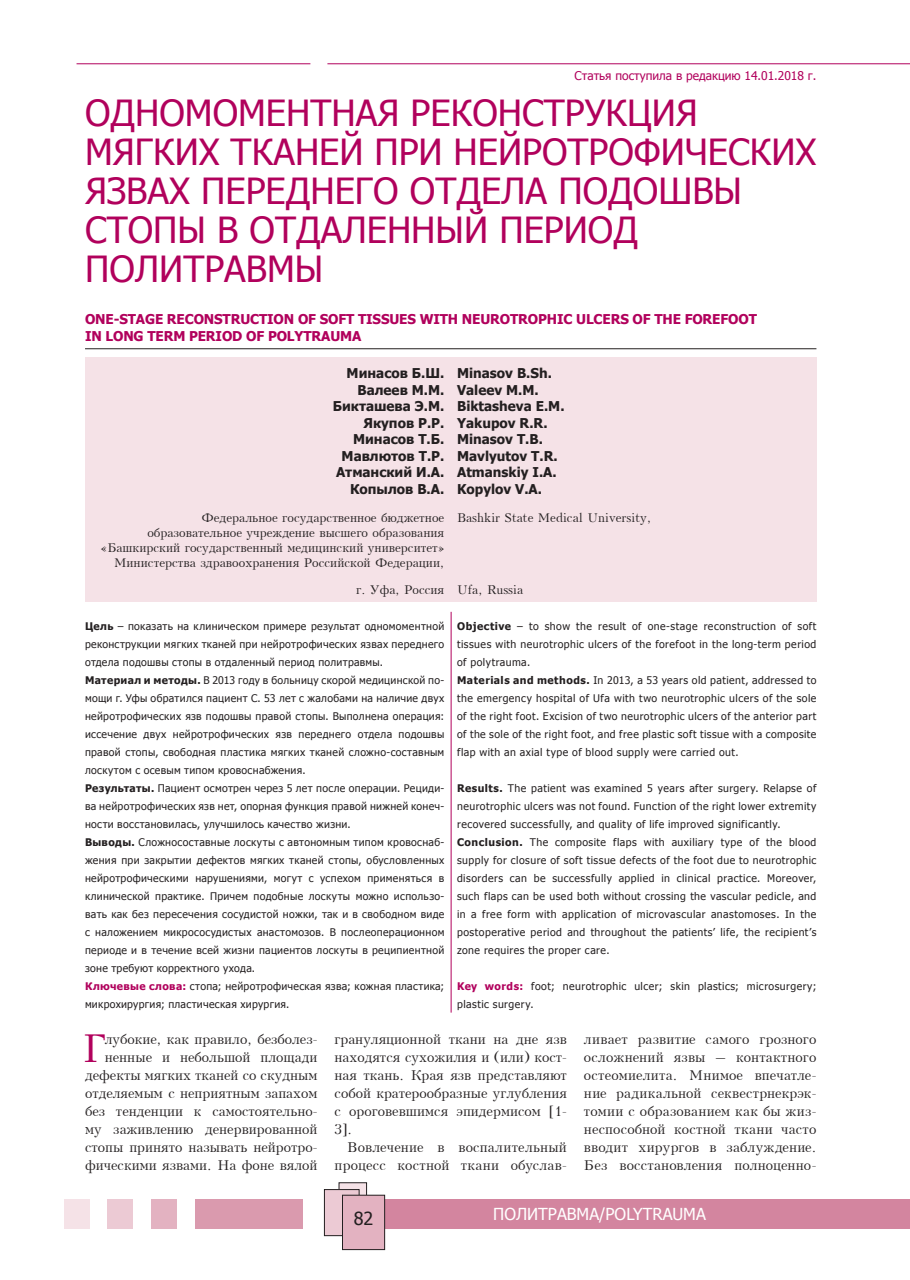
<style>
.page{position:relative;width:910px;height:1280px;background:#fff}
.page>*{position:absolute;margin:0;border:0;box-sizing:border-box;transform-origin:0 0}
.t1{font:38.4px "Kudrashov Plain";color:#b1015c}
.t2{font:36px/39px "Tahoma";color:#b1015c}
.t3{font:18px "Tahoma";color:#231f20}
.t4{font:16.5px "Tahoma";color:#fff}
.t5{font:13.5px/18px "Kudrashov Plain";color:#231f20;text-align:right}
.t6{font:700 13.5px/16.5px "Tahoma";color:#231f20;text-align:right}
.t7{font:700 13.5px/16.5px "Tahoma";letter-spacing:-.01em;color:#b1015c}
.t8{font:12px/15px "Kudrashov Plain";color:#231f20;text-align:right}
.t9{font:12px "Tahoma";color:#b1015c}
.t10{font:10.5px/18px "Tahoma";letter-spacing:.035em;color:#231f20}
.s1{font-weight:700}
.s2{font-weight:700;color:#b1015c}
</style>
<div class="page">
<div style="left:196px;top:1198px;width:107px;height:30px;background:#da9aae"></div>
<div style="left:151px;top:1198px;width:25px;height:30px;background:#e3b2c1"></div>
<div style="left:107px;top:1198px;width:26px;height:30px;background:#eccad4"></div>
<div style="left:64px;top:1198px;width:25px;height:30px;background:#f5e2e7"></div>
<div style="left:353px;top:1198px;width:557px;height:30px;background:#d3859f"></div>
<div style="left:339px;top:1183px;width:28px;height:36px;background:#f5e2e7"></div>
<div style="left:339px;top:1182px;width:28px;height:37px;border:1px solid #231f20"></div>
<div style="left:324px;top:1189px;width:35px;height:47px;background:#eccad4"></div>
<div style="left:324px;top:1189px;width:35px;height:47px;border:1px solid #231f20"></div>
<div style="left:342px;top:1195px;width:43px;height:54px;background:#e3b2c1"></div>
<div style="left:342px;top:1195px;width:43px;height:55px;border:1px solid #231f20"></div>
<hr style="left:327px;top:63px;width:583px;height:1px;background:#b1015c">
<hr style="left:77px;top:63px;width:233px;height:1px;background:#b1015c">
<div style="left:85px;top:357px;width:731px;height:245px;background:#f5e2e7"></div>
<hr style="left:85px;top:348px;width:731px;height:1px;background:#231f20">
<hr style="left:451px;top:612px;width:1px;height:400px;background:#b1015c">
<p class="t9" style="left:575px;top:68px;width:243px">Статья поступила в редакцию 14.01.2018 г.</p>
<h2 class="t2" style="left:85px;top:92px;width:733px">ОДНОМОМЕНТНАЯ РЕКОНСТРУКЦИЯ<br>МЯГКИХ ТКАНЕЙ ПРИ НЕЙРОТРОФИЧЕСКИХ<br>ЯЗВАХ ПЕРЕДНЕГО ОТДЕЛА ПОДОШВЫ<br>СТОПЫ В ОТДАЛЕННЫЙ ПЕРИОД<br>ПОЛИТРАВМЫ</h2>
<p class="t7" style="left:85px;top:310px;width:673px">ONE-STAGE RECONSTRUCTION OF SOFT TISSUES WITH NEUROTROPHIC ULCERS OF THE FOREFOOT<br>IN LONG TERM PERIOD OF POLYTRAUMA</p>
<p class="t6" style="left:333px;top:364px;width:113px">Минасов Б.Ш.<br>Валеев М.М.<br>Бикташева Э.М.<br>Якупов Р.Р.<br>Минасов Т.Б.<br>Мавлютов Т.Р.<br>Атманский И.А.<br>Копылов В.А.</p>
<p class="t8" style="left:101px;top:510px;width:345px">Федеральное государственное бюджетное<br>образовательное учреждение высшего образования «Башкирский государственный медицинский университет» Министерства здравоохранения Российской Федерации,</p>
<p class="t8" style="left:356px;top:582px;width:90px">г. Уфа, Россия</p>
<p class="t6" style="left:457px;top:364px;width:109px;text-align:left">Minasov B.Sh.<br>Valeev M.M.<br>Biktasheva E.M.<br>Yakupov R.R.<br>Minasov T.B.<br>Mavlyutov T.R.<br>Atmanskiy I.A.<br>Kopylov V.A.</p>
<p class="t8" style="left:457px;top:510px;width:196px">Bashkir State Medical University,</p>
<p class="t8" style="left:457px;top:582px;width:68px">Ufa, Russia</p>
<p class="t10" style="left:85px;top:617px;width:361px"><span class="s1">Цель</span> – показать на клиническом примере результат одномоментной реконструкции мягких тканей при нейротрофических язвах переднего отдела подошвы стопы в отдаленный период политравмы.<br><span class="s1">Материал и методы.</span> В 2013 году в больницу скорой медицинской по&shy;мощи г. Уфы обратился пациент С. 53 лет с жалобами на наличие двух нейротрофических язв подошвы правой стопы. Выполнена операция: иссечение двух нейротрофических язв переднего отдела подошвы правой стопы, свободная пластика мягких тканей сложно-составным лоскутом с осевым типом кровоснабжения.<br><span class="s1">Результаты.</span> Пациент осмотрен через 5 лет после операции. Рециди&shy;ва нейротрофических язв нет, опорная функция правой нижней конеч&shy;ности восстановилась, улучшилось качество жизни.<br><span class="s1">Выводы.</span> Сложносоставные лоскуты с автономным типом кровоснаб&shy;жения при закрытии дефектов мягких тканей стопы, обусловленных нейротрофическими нарушениями, могут с успехом применяться в клинической практике. Причем подобные лоскуты можно использо&shy;вать как без пересечения сосудистой ножки, так и в свободном виде с наложением микрососудистых анастомозов. В послеоперационном периоде и в течение всей жизни пациентов лоскуты в реципиентной зоне требуют корректного ухода.<br><span class="s2">Ключевые слова:</span> стопа; нейротрофическая язва; кожная пластика; микрохирургия; пластическая хирургия.</p>
<p class="t10" style="left:457px;top:617px;width:361px"><span class="s1">Objective</span> – to show the result of one-stage reconstruction of soft tissues with neurotrophic ulcers of the forefoot in the long-term period of polytrauma.<br><span class="s1">Materials and methods.</span> In 2013, a 53 years old patient, addressed to the emergency hospital of Ufa with two neurotrophic ulcers of the sole of the right foot. Excision of two neurotrophic ulcers of the anterior part of the sole of the right foot, and free plastic soft tissue with a composite flap with an axial type of blood supply were carried out.</p>
<p class="t10" style="left:457px;top:779px;width:361px"><span class="s1">Results.</span> The patient was examined 5 years after surgery. Relapse of neurotrophic ulcers was not found. Function of the right lower extremity recovered successfully, and quality of life improved significantly.<br><span class="s1">Conclusion.</span> The composite flaps with auxiliary type of the blood supply for closure of soft tissue defects of the foot due to neurotrophic disorders can be successfully applied in clinical practice. Moreover, such flaps can be used both without crossing the vascular pedicle, and in a free form with application of microvascular anastomoses. In the postoperative period and throughout the patients’ life, the recipient’s zone requires the proper care.</p>
<p class="t10" style="left:457px;top:977px;width:361px"><span class="s2">Key words:</span> foot; neurotrophic ulcer; skin plastics; microsurgery; plastic surgery.</p>
<p class="t5" style="left:85px;top:1030px;width:234px">лубокие, как правило, безболез&shy;ненные и небольшой площади дефекты мягких тканей со скудным отделяемым с неприятным запахом без тенденции к самостоятельно&shy;му заживлению денервированной стопы принято называть нейротро&shy;фическими язвами. На фоне вялой</p>
<p class="t5" style="left:334px;top:1030px;width:234px;text-align:justify">грануляционной ткани на дне язв находятся сухожилия и (или) кост&shy;ная ткань. Края язв представляют собой кратерообразные углубления с ороговевшимся эпидермисом [1- 3].</p>
<h1 class="t1" style="left:82px;top:1026px;width:24px">Г</h1>
<p class="t5" style="left:334px;top:1138px;width:234px">Вовлечение в воспалительный процесс костной ткани обуслав-</p>
<p class="t5" style="left:584px;top:1030px;width:234px;text-align:justify">ливает развитие самого грозного осложнений язвы – контактного остеомиелита. Мнимое впечатле&shy;ние радикальной секвестрнекрэк&shy;томии с образованием как бы жиз&shy;неспособной костной ткани часто вводит хирургов в заблуждение.<br>Без восстановления полноценно-</p>
<h3 class="t3" style="left:354px;top:1206px;width:21px">82</h3>
<h3 class="t4" style="left:493px;top:1203px;width:214px">ПОЛИТРАВМА/POLYTRAUMA</h3>
</div>
